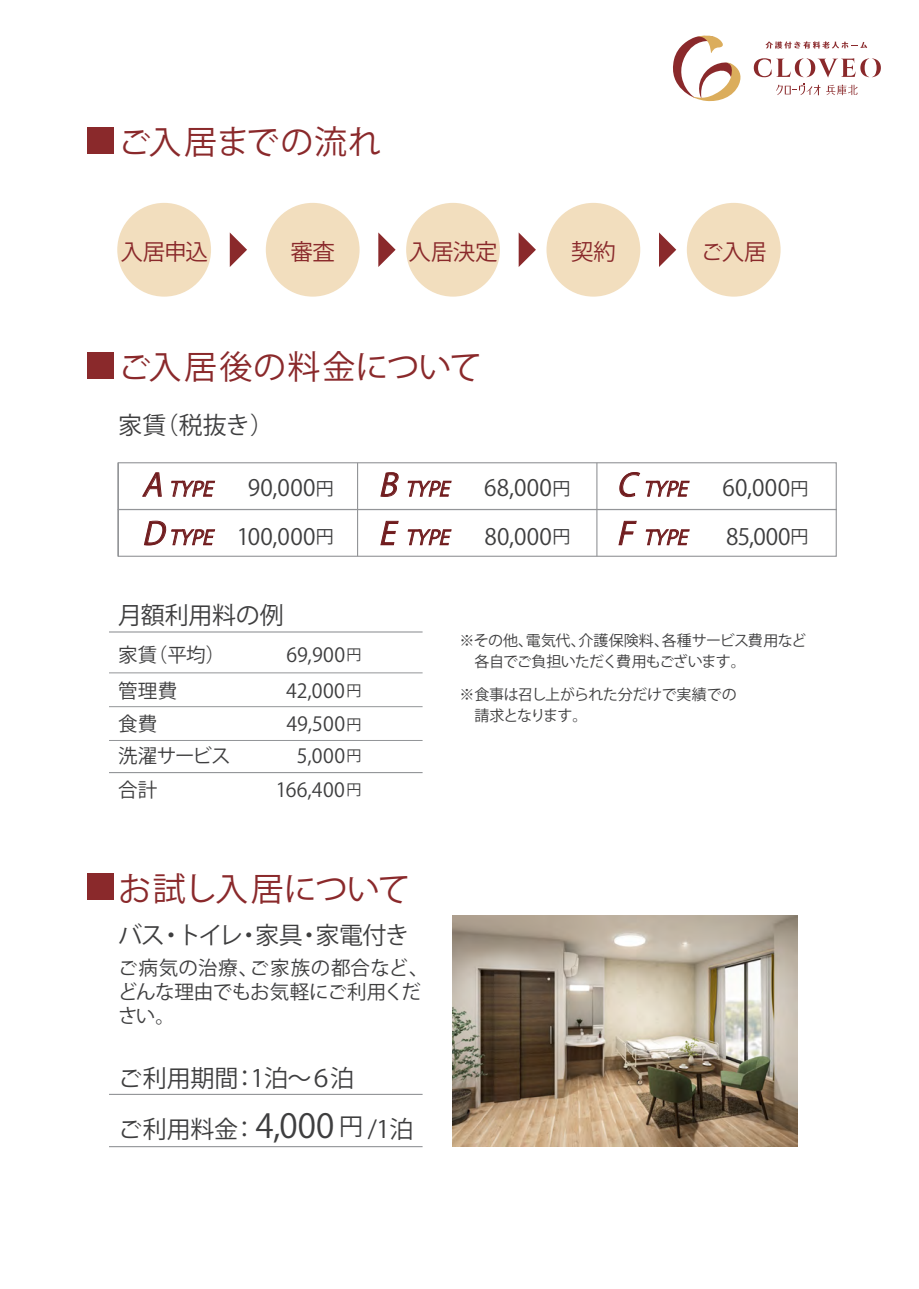
<style>
.page{position:relative;width:919px;height:1289px;background:#fff}
.page>*{position:absolute;margin:0;border:0;box-sizing:border-box;transform-origin:0 0}
.t1{font:33px "A1 Mincho Std Bold 90 ms RKSJ H";letter-spacing:.005em;color:#8a292b}
.t2{font:33px "A1 Mincho Std Bold 90 ms RKSJ H";letter-spacing:-.04em;color:#8a292b}
.t3{font:33px "A1 Mincho Std Bold 90 ms RKSJ H";letter-spacing:.025em;color:#8a292b}
.t4{font:24px/50.6px "Yu Go Bold 90 ms RKSJ H";letter-spacing:-.005em;color:#3e3e3f}
.t5{font:24px "Yu Go Medium 90 ms RKSJ H";letter-spacing:-.02em;color:#3e3e3f}
.t6{font:24px "Yu Go Medium 90 ms RKSJ H";letter-spacing:-.05em;color:#3e3e3f}
.t7{font:22.5px "Yu Go Medium 90 ms RKSJ H";letter-spacing:.02em;color:#3e3e3f}
.t8{font:22.5px "Yu Go Bold 90 ms RKSJ H";letter-spacing:-.01em;color:#8a292b}
.t9{font:italic 19.8px "A1 Mincho Std Bold 90 ms RKSJ H";color:#701c1e}
.t10{font:19.5px/33.8px "Yu Go Medium 90 ms RKSJ H";letter-spacing:.005em;color:#3e3e3f}
.t11{font:15px/21px "Yu Go Medium 90 ms RKSJ H";letter-spacing:-.035em;color:#3e3e3f}
.s1{font-size:30.75px}
.s2{font-family:"A1 Mincho Std Bold 90 ms RKSJ H";font-style:italic;font-size:30.75px;color:#701c1e}
.s3{font-family:"A1 Mincho Std Bold 90 ms RKSJ H";font-style:italic;font-size:19.8px;color:#701c1e}
.s4{font-size:18px}
.s5{font-size:15px}
.s6{font-size:33px}
</style>
<div class="page">
<div style="left:117px;top:203px;width:94px;height:93px;background:#f2debe;border-radius:50%"></div>
<svg style="left:230px;top:232px;width:17px;height:35px"></svg>
<div style="left:266px;top:203px;width:93px;height:93px;background:#f2debe;border-radius:50%"></div>
<svg style="left:378px;top:232px;width:17px;height:35px"></svg>
<div style="left:406px;top:203px;width:94px;height:93px;background:#f2debe;border-radius:50%"></div>
<svg style="left:518px;top:232px;width:18px;height:35px"></svg>
<div style="left:546px;top:203px;width:94px;height:93px;background:#f2debe;border-radius:50%"></div>
<svg style="left:659px;top:232px;width:17px;height:35px"></svg>
<div style="left:686px;top:203px;width:94px;height:93px;background:#f2debe;border-radius:50%"></div>
<div style="left:87px;top:127px;width:26px;height:27px;background:#8a292b"></div>
<div style="left:87px;top:352px;width:26px;height:26px;background:#8a292b"></div>
<div style="left:87px;top:873px;width:26px;height:27px;background:#8a292b"></div>
<hr style="left:109px;top:672px;width:313px;height:1px;background:#939598">
<hr style="left:109px;top:706px;width:313px;height:1px;background:#939598">
<hr style="left:109px;top:740px;width:313px;height:1px;background:#939598">
<hr style="left:109px;top:772px;width:313px;height:1px;background:#939598">
<hr style="left:109px;top:1146px;width:313px;height:1px;background:#939598">
<hr style="left:109px;top:1093px;width:313px;height:1px;background:#939598">
<hr style="left:109px;top:631px;width:313px;height:1px;background:#939598">
<img style="left:452px;top:915px;width:345px;height:230px">
<svg style="left:142px;top:472px;width:73px;height:24px"></svg>
<svg style="left:380px;top:472px;width:72px;height:25px"></svg>
<svg style="left:619px;top:472px;width:71px;height:25px"></svg>
<svg style="left:144px;top:521px;width:71px;height:24px"></svg>
<svg style="left:380px;top:521px;width:72px;height:24px"></svg>
<svg style="left:645px;top:529px;width:45px;height:16px"></svg>
<svg style="left:618px;top:521px;width:18px;height:24px"></svg>
<div style="left:118px;top:462px;width:718px;height:48px;border:1px solid #939598"></div>
<div style="left:118px;top:509px;width:718px;height:48px;border:1px solid #939598"></div>
<hr style="left:357px;top:463px;width:1px;height:46px;background:#939598">
<hr style="left:357px;top:509px;width:1px;height:47px;background:#939598">
<hr style="left:596px;top:463px;width:1px;height:46px;background:#939598">
<hr style="left:596px;top:509px;width:1px;height:47px;background:#939598">
<hr style="left:118px;top:463px;width:1px;height:46px;background:#939598">
<hr style="left:118px;top:509px;width:1px;height:47px;background:#939598">
<svg style="left:673px;top:35px;width:68px;height:67px"></svg>
<svg style="left:765px;top:41px;width:102px;height:8px"></svg>
<svg style="left:753px;top:58px;width:127px;height:37px"></svg>
<h1 class="t3" style="left:118px;top:124px;width:264px">ご入居までの流れ</h1>
<p class="t8" style="left:120px;top:239px;width:89px">入居申込</p>
<p class="t8" style="left:290px;top:239px;width:46px">審査</p>
<p class="t8" style="left:408px;top:239px;width:91px">入居決定</p>
<p class="t8" style="left:571px;top:239px;width:46px">契約</p>
<p class="t8" style="left:700px;top:239px;width:67px">ご入居</p>
<h1 class="t1" style="left:118px;top:348px;width:365px">ご入居後の料金について</h1>
<p class="t5" style="left:118px;top:412px;width:157px">家賃（税抜き）</p>
<p class="t9" style="left:142px;top:478px;width:80px"><span class="s1">A</span>TYPE</p>
<p class="t7" style="left:378px;top:475px;width:193px"><span class="s2">B</span><span class="s3">TYPE</span> 68,000<span class="s4">円</span></p>
<p class="t7" style="left:616px;top:475px;width:193px"><span class="s2">C</span><span class="s3">TYPE</span> 60,000<span class="s4">円</span></p>
<p class="t7" style="left:142px;top:524px;width:193px"><span class="s2">D</span><span class="s3">TYPE</span> 100,000<span class="s4">円</span></p>
<p class="t7" style="left:378px;top:524px;width:193px"><span class="s2">E</span><span class="s3">TYPE</span> 80,000<span class="s4">円</span></p>
<p class="t9" style="left:616px;top:526px;width:80px"><span class="s1">F</span> TYPE</p>
<p class="t7" style="left:726px;top:524px;width:84px">85,000<span class="s4">円</span></p>
<p class="t7" style="left:248px;top:475px;width:87px">90,000<span class="s4">円</span></p>
<p class="t5" style="left:118px;top:601px;width:167px">月額利用料の例</p>
<p class="t10" style="left:118px;top:638px;width:109px">家賃（平均）</p>
<p class="t11" style="left:459px;top:630px;width:348px">※その他、電気代、介護保険料、各種サービス費用など　各自でご負担いただく費用もございます。</p>
<p class="t11" style="left:459px;top:683px;width:279px">※食事は召し上がられた分だけで実績での　請求となります。</p>
<p class="t10" style="left:286px;top:638px;width:77px">69,900<span class="s5">円</span></p>
<p class="t10" style="left:118px;top:674px;width:61px">管理費食費</p>
<p class="t10" style="left:118px;top:739px;width:114px">洗濯サービス</p>
<p class="t10" style="left:286px;top:674px;width:77px">42,000<span class="s5">円<br></span>49,500<span class="s5">円</span></p>
<p class="t10" style="left:297px;top:739px;width:66px">5,000<span class="s5">円</span></p>
<p class="t10" style="left:118px;top:773px;width:40px">合計</p>
<p class="t10" style="left:276px;top:773px;width:87px">166,400<span class="s5">円</span></p>
<h1 class="t2" style="left:118px;top:869px;width:294px">お試し入居について</h1>
<p class="t6" style="left:118px;top:921px;width:292px">バス・トイレ・家具・家電付き</p>
<p class="t10" style="left:118px;top:956px;width:312px;line-height:24px">ご病気の治療、ご家族の都合など、どんな理由でもお気軽にご利用ください。</p>
<p class="t4" style="left:118px;top:1053px;width:297px">ご利用期間：1泊～６泊<br>ご利用料金：<span class="s6">4,000</span> 円 /1泊</p>
</div>
